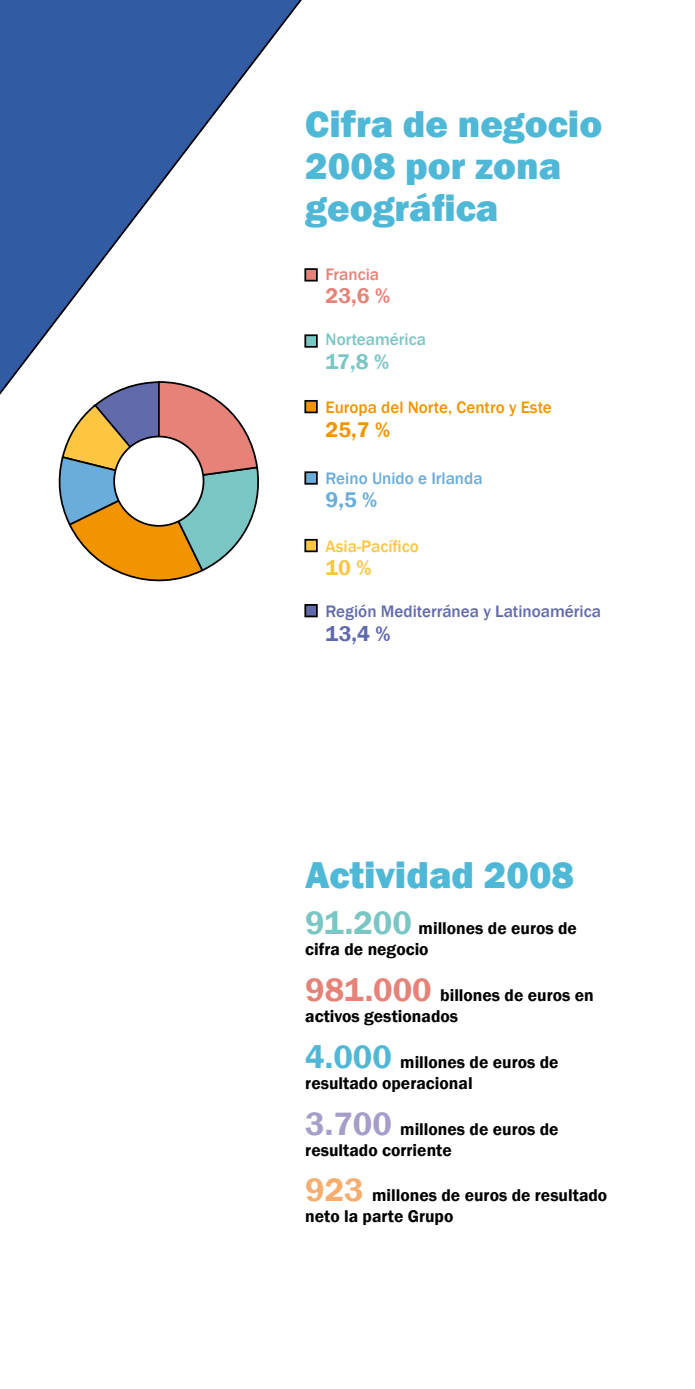
<style>
.page{position:relative;width:695px;height:1389px;background:#fff}
.page>*{position:absolute;margin:0;border:0;box-sizing:border-box;transform-origin:0 0}
.t1{font:800 38.5px/42px "Franklin Gothic";color:#4fb8d7}
.t2{font:600 21.88px "Franklin Gothic";color:#e68278}
.t3{font:600 21.88px "Franklin Gothic";color:#7ac6c5}
.t4{font:600 21.88px "Franklin Gothic";color:#f29400}
.t5{font:600 21.88px "Franklin Gothic";color:#616aab}
.t6{font:600 21.88px "Franklin Gothic";color:#6aacda}
.t7{font:600 21.88px "Franklin Gothic";color:#fcc643}
.t8{font:600 17.5px/21px "Franklin Gothic";color:#000}
.t9{font:500 17.15px "Franklin Gothic";color:#616aab}
.t10{font:500 17.15px "Franklin Gothic";color:#f29400}
.t11{font:500 17.15px "Franklin Gothic";color:#6aacda}
.t12{font:500 17.15px "Franklin Gothic";color:#fcc643}
.t13{font:500 17.15px "Franklin Gothic";color:#7ac6c5}
.t14{font:500 17.15px "Franklin Gothic";color:#e68278}
.s1{font-size:33.25px;color:#7ac6c5}
.s2{font-size:33.25px;color:#e68278}
.s3{font-size:33.25px;color:#4fb8d7}
.s4{font-size:33.25px;color:#a69dc8}
.s5{font-size:33.25px;color:#f6ad6e}
</style>
<div class="page">
<svg style="left:0;top:0;width:318px;height:618px"></svg>
<svg style="left:57px;top:380px;width:206px;height:214px"></svg>
<div style="left:114px;top:437px;width:89px;height:89px;background:#fff;border-radius:50%"></div>
<div style="left:113px;top:436px;width:91px;height:91px;border:2px solid #000;border-radius:50%"></div>
<div style="left:305px;top:269px;width:12px;height:12px;background:#e68278"></div>
<div style="left:304px;top:268px;width:14px;height:14px;border:2px solid #000"></div>
<div style="left:305px;top:335px;width:12px;height:12px;background:#7ac6c5"></div>
<div style="left:304px;top:334px;width:14px;height:14px;border:2px solid #000"></div>
<div style="left:305px;top:401px;width:12px;height:11px;background:#f29400"></div>
<div style="left:304px;top:400px;width:14px;height:13px;border:2px solid #000"></div>
<div style="left:305px;top:472px;width:12px;height:12px;background:#6aacda"></div>
<div style="left:304px;top:471px;width:14px;height:14px;border:2px solid #000"></div>
<div style="left:305px;top:540px;width:12px;height:11px;background:#fcc643"></div>
<div style="left:304px;top:539px;width:14px;height:13px;border:2px solid #000"></div>
<div style="left:305px;top:605px;width:12px;height:11px;background:#616aab"></div>
<div style="left:304px;top:604px;width:14px;height:13px;border:2px solid #000"></div>
<h1 class="t1" style="left:305px;top:103px;width:298px">Cifra de negocio<br>2008 por zona geográfica</h1>
<p class="t14" style="left:325px;top:263px;width:55px">Francia</p>
<p class="t2" style="left:325px;top:283px;width:66px">23,6 %</p>
<p class="t13" style="left:325px;top:329px;width:102px">Norteamérica</p>
<p class="t3" style="left:325px;top:348px;width:65px">17,8 %</p>
<p class="t10" style="left:325px;top:397px;width:228px">Europa del Norte, Centro y Este</p>
<p class="t4" style="left:325px;top:416px;width:66px">25,7 %</p>
<p class="t11" style="left:325px;top:467px;width:158px">Reino Unido e Irlanda</p>
<p class="t6" style="left:325px;top:486px;width:53px">9,5 %</p>
<p class="t12" style="left:325px;top:535px;width:95px">Asia-Pacífico</p>
<p class="t7" style="left:325px;top:554px;width:48px">10 %</p>
<p class="t9" style="left:325px;top:601px;width:277px">Región Mediterránea y Latinoamérica</p>
<p class="t5" style="left:325px;top:620px;width:66px">13,4 %</p>
<h1 class="t1" style="left:305px;top:854px;width:270px">Actividad 2008</h1>
<p class="t8" style="left:305px;top:918px;width:273px"><span class="s1">91.200</span> millones de euros de cifra de negocio</p>
<p class="t8" style="left:305px;top:985px;width:290px"><span class="s2">981.000</span> billones de euros en activos gestionados</p>
<p class="t8" style="left:305px;top:1052px;width:255px"><span class="s3">4.000</span> millones de euros de resultado operacional</p>
<p class="t8" style="left:305px;top:1119px;width:255px"><span class="s4">3.700</span> millones de euros de resultado corriente</p>
<p class="t8" style="left:305px;top:1185px;width:303px"><span class="s5">923</span> millones de euros de resultado neto la parte Grupo</p>
</div>
